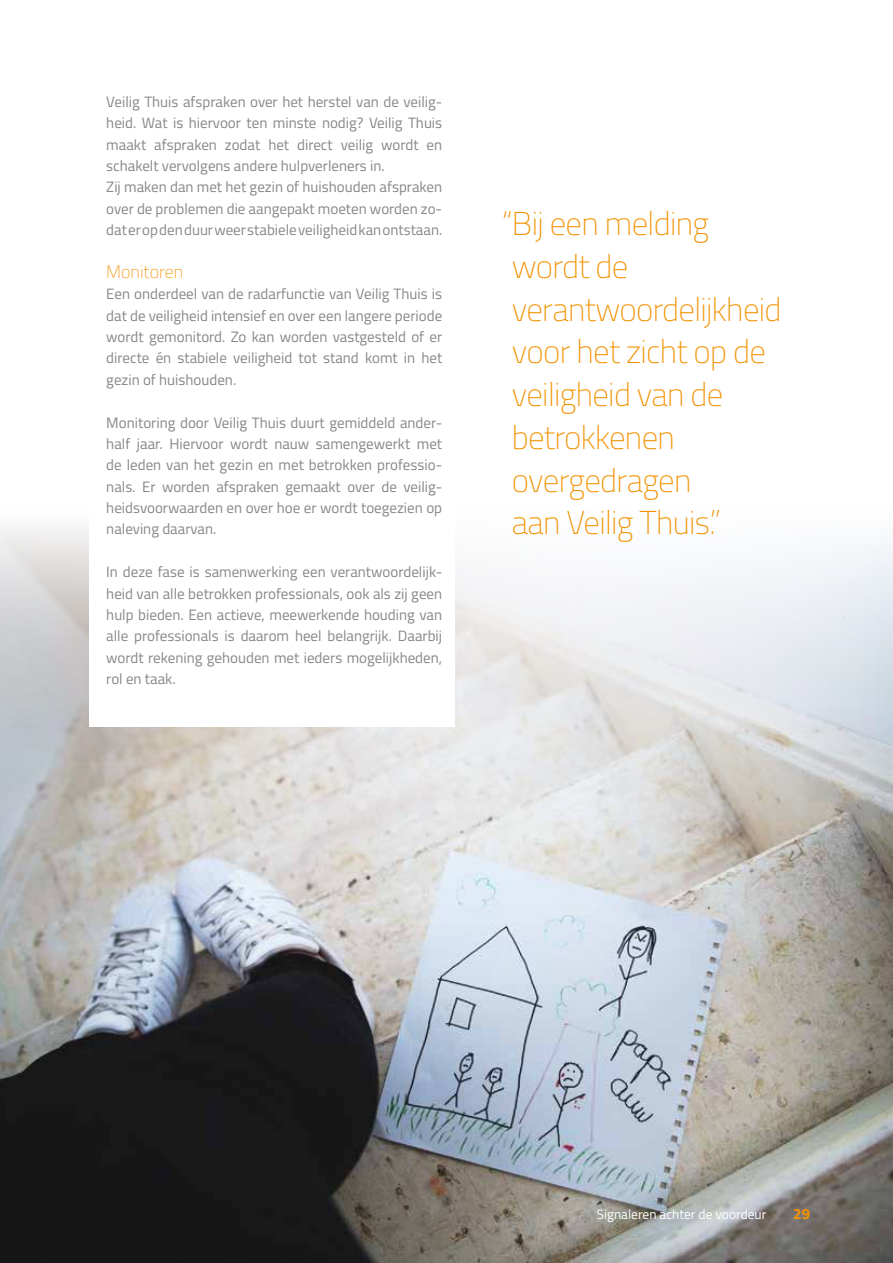
<style>
.page{position:relative;width:893px;height:1263px;background:#fff}
.page>*{position:absolute;margin:0;border:0;box-sizing:border-box;transform-origin:0 0}
.t1{font:100 33px/42.8px "Titillium";letter-spacing:-.02em;color:#f39200}
.t2{font:100 18px "Titillium";color:#f39200}
.t3{font:15px/21.3px "Titillium";color:#878787;text-align:justify}
.t4{font:700 15px "Titillium";color:#f39200}
.t5{font:13.5px "Titillium";color:#fff}
</style>
<div class="page">
<img style="left:0;top:526px;width:893px;height:737px">
<div style="left:89px;top:419px;width:366px;height:308px;background:#fff"></div>
<p class="t3" style="left:106px;top:90px;width:337px;text-align:left">Veilig Thuis afspraken over het herstel van de veilig&shy;heid. Wat is hiervoor ten minste nodig? Veilig Thuis maakt afspraken zodat het direct veilig wordt en schakelt vervolgens andere hulpverleners in.<br>Zij maken dan met het gezin of huishouden afspraken over de problemen die aangepakt moeten worden zo&shy;dat er op den duur weer stabiele veiligheid kan ontstaan.</p>
<p class="t2" style="left:106px;top:259px;width:78px">Monitoren</p>
<p class="t3" style="left:106px;top:283px;width:337px">Een onderdeel van de radarfunctie van Veilig Thuis is dat de veiligheid intensief en over een langere periode wordt gemonitord. Zo kan worden vastgesteld of er directe én stabiele veiligheid tot stand komt in het gezin of huishouden.</p>
<p class="t3" style="left:106px;top:411px;width:337px">Monitoring door Veilig Thuis duurt gemiddeld ander&shy;half jaar. Hiervoor wordt nauw samengewerkt met de leden van het gezin en met betrokken professio&shy;nals. Er worden afspraken gemaakt over de veilig&shy;heidsvoorwaarden en over hoe er wordt toegezien op naleving daarvan.</p>
<p class="t3" style="left:106px;top:560px;width:337px">In deze fase is samenwerking een verantwoordelijk&shy;heid van alle betrokken professionals, ook als zij geen hulp bieden. Een actieve, meewerkende houding van alle professionals is daarom heel belangrijk. Daarbij wordt rekening gehouden met ieders mogelijkheden, rol en taak.</p>
<h1 class="t1" style="left:512px;top:201px;width:271px;text-indent:-10px">“Bij een melding wordt de verantwoordelijkheid voor het zicht op de veiligheid van de betrokkenen overgedragen<br>aan Veilig Thuis.”</h1>
<p class="t5" style="left:597px;top:1204px;width:171px">Signaleren achter de voordeur</p>
<p class="t4" style="left:793px;top:1202px;width:18px">29</p>
</div>
